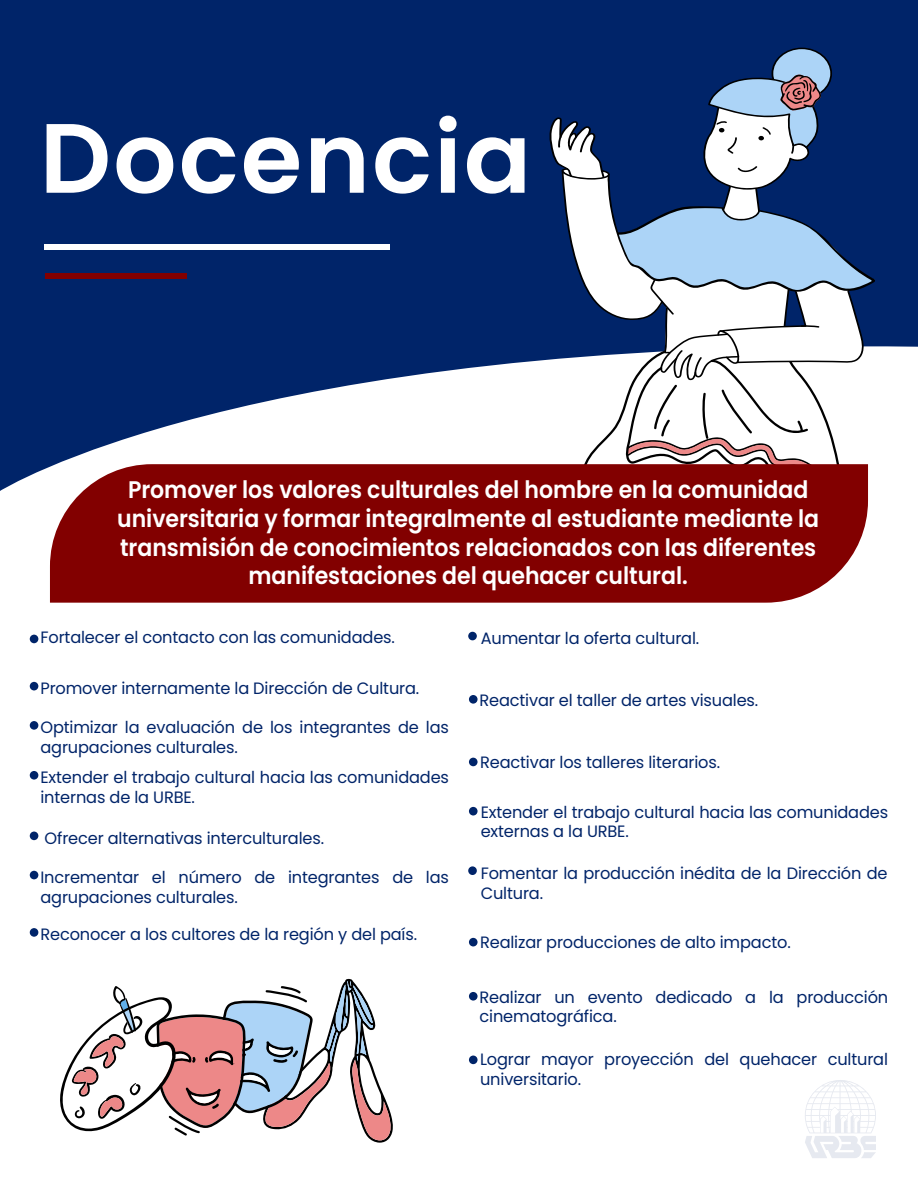
<style>
.page{position:relative;width:918px;height:1188px;background:#fff}
.page>*{position:absolute;margin:0;border:0;box-sizing:border-box;transform-origin:0 0}
.t1{font:600 98.4px "Poppins";letter-spacing:.02em;color:#fff}
.t2{font:600 24px/28.8px "Poppins";color:#fff;text-align:center;scale:.92 1}
.t3{font:16.5px/19.8px "Poppins";letter-spacing:-.01em;color:#002469}
</style>
<div class="page">
<svg style="left:0;top:0;width:918px;height:491px;background:#21407c"></svg>
<svg style="left:805px;top:1080px;width:71px;height:78px"></svg>
<div style="left:45px;top:244px;width:345px;height:6px;background:#fff"></div>
<div style="left:45px;top:273px;width:141px;height:6px;background:#820000"></div>
<div style="left:30px;top:635px;width:8px;height:8px;background:#002469;border-radius:50%"></div>
<div style="left:30px;top:682px;width:8px;height:8px;background:#002469;border-radius:50%"></div>
<div style="left:30px;top:721px;width:8px;height:9px;background:#002469;border-radius:50%"></div>
<div style="left:30px;top:771px;width:8px;height:9px;background:#002469;border-radius:50%"></div>
<div style="left:30px;top:832px;width:8px;height:8px;background:#002469;border-radius:50%"></div>
<div style="left:30px;top:871px;width:8px;height:8px;background:#002469;border-radius:50%"></div>
<div style="left:30px;top:928px;width:8px;height:9px;background:#002469;border-radius:50%"></div>
<div style="left:468px;top:632px;width:9px;height:8px;background:#002469;border-radius:50%"></div>
<div style="left:469px;top:695px;width:9px;height:9px;background:#002469;border-radius:50%"></div>
<div style="left:469px;top:758px;width:9px;height:8px;background:#002469;border-radius:50%"></div>
<div style="left:469px;top:938px;width:9px;height:8px;background:#002469;border-radius:50%"></div>
<div style="left:469px;top:807px;width:9px;height:9px;background:#002469;border-radius:50%"></div>
<div style="left:468px;top:866px;width:9px;height:9px;background:#002469;border-radius:50%"></div>
<div style="left:469px;top:992px;width:9px;height:9px;background:#002469;border-radius:50%"></div>
<div style="left:469px;top:1056px;width:9px;height:8px;background:#002469;border-radius:50%"></div>
<svg style="left:548px;top:48px;width:327px;height:443px"></svg>
<div style="left:50px;top:464px;width:818px;height:139px;background:#820000"></div>
<svg style="left:60px;top:979px;width:333px;height:164px"></svg>
<h1 class="t1" style="left:40px;top:101px;width:493px">Docencia</h1>
<h2 class="t2" style="left:117px;top:475px;width:765px">Promover los valores culturales del hombre en la comunidad universitaria y formar integralmente al estudiante mediante la transmisión de conocimientos relacionados con las diferentes manifestaciones del quehacer cultural.</h2>
<p class="t3" style="left:40px;top:628px;width:356px">Fortalecer el contacto con las comunidades.</p>
<p class="t3" style="left:40px;top:678px;width:380px">Promover internamente la Dirección de Cultura.</p>
<p class="t3" style="left:40px;top:718px;width:410px">Optimizar la evaluación de los integrantes de las agrupaciones culturales.</p>
<p class="t3" style="left:40px;top:767px;width:410px">Extender el trabajo cultural hacia las comunidades internas de la URBE.</p>
<p class="t3" style="left:45px;top:828px;width:281px">Ofrecer alternativas interculturales.</p>
<p class="t3" style="left:40px;top:867px;width:410px">Incrementar el número de integrantes de las agrupaciones culturales.</p>
<p class="t3" style="left:40px;top:925px;width:378px">Reconocer a los cultores de la región y del país.</p>
<p class="t3" style="left:481px;top:629px;width:220px">Aumentar la oferta cultural.</p>
<p class="t3" style="left:480px;top:690px;width:280px">Reactivar el taller de artes visuales.</p>
<p class="t3" style="left:480px;top:752px;width:242px">Reactivar los talleres literarios.</p>
<p class="t3" style="left:481px;top:802px;width:409px">Extender el trabajo cultural hacia las comunidades externas a la URBE.</p>
<p class="t3" style="left:481px;top:863px;width:408px">Fomentar la producción inédita de la Dirección de<br>Cultura.</p>
<p class="t3" style="left:480px;top:932px;width:312px">Realizar producciones de alto impacto.</p>
<p class="t3" style="left:480px;top:987px;width:410px">Realizar un evento dedicado a la producción cinematográfica.</p>
<p class="t3" style="left:480px;top:1050px;width:409px">Lograr mayor proyección del quehacer cultural universitario.</p>
</div>
